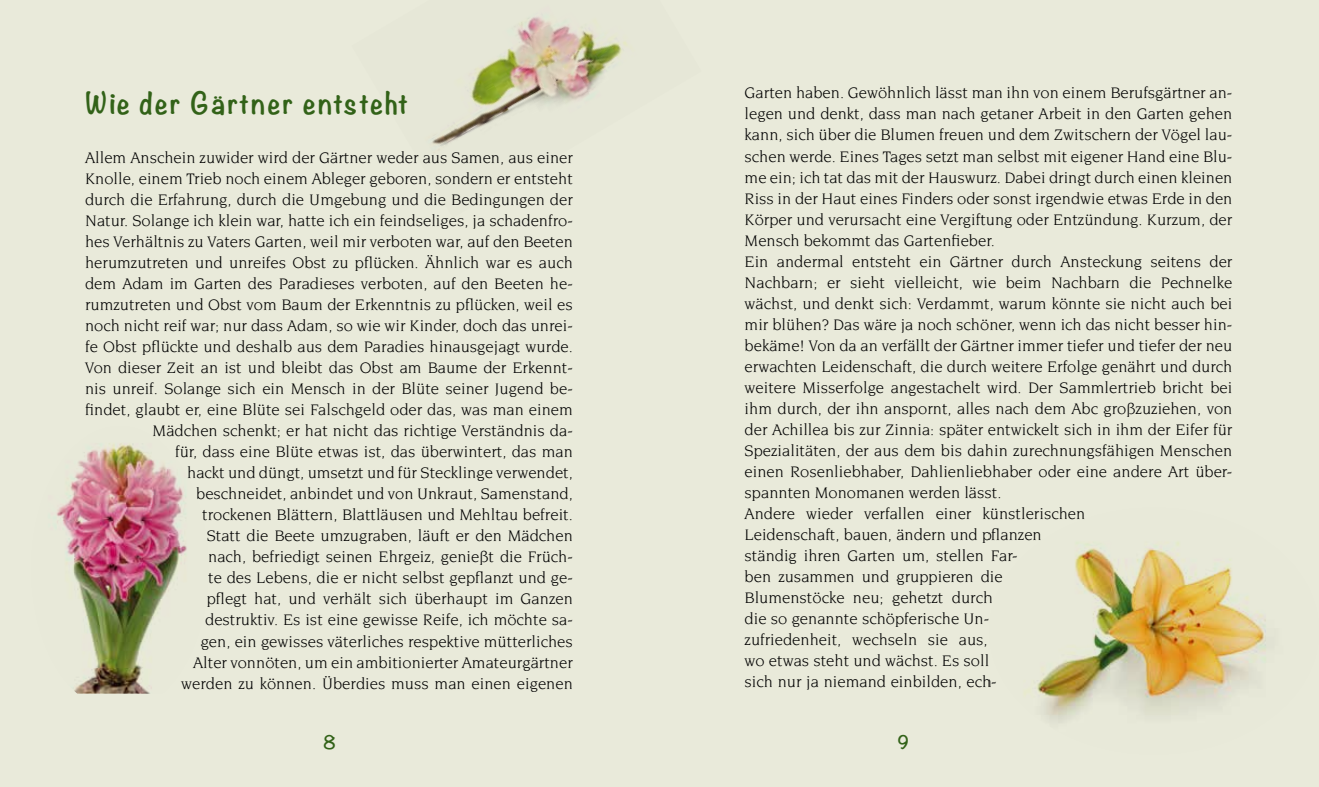
<style>
.page{position:relative;width:1319px;height:787px;background:#fff}
.page>*{position:absolute;margin:0;border:0;box-sizing:border-box;transform-origin:0 0}
.t1{font:700 27px "Noteworthy";letter-spacing:.075em;color:#326218}
.t2{font:16.5px/21px "Novarese";color:#000}
.t3{font:700 16.5px "Noteworthy";color:#326218}
</style>
<div class="page">
<div style="left:0;top:0;width:1318px;height:787px;background:#e9eada"></div>
<img style="left:432px;top:16px;width:196px;height:137px">
<img style="left:54px;top:443px;width:133px;height:250px">
<img style="left:1024px;top:542px;width:243px;height:181px">
<h1 class="t1" style="left:85px;top:79px;width:324px">Wie der Gärtner entsteht</h1>
<p class="t2" style="left:85px;top:147px;width:489px;text-align:right">Allem Anschein zuwider wird der Gärtner weder aus Samen, aus einer Knolle, einem Trieb noch einem Ableger geboren, sondern er entsteht durch die Erfahrung, durch die Umgebung und die Bedingungen der Natur. Solange ich klein war, hatte ich ein feindseliges, ja schadenfro&shy;hes Verhältnis zu Vaters Garten, weil mir verboten war, auf den Beeten herumzutreten und unreifes Obst zu pflücken. Ähnlich war es auch dem Adam im Garten des Paradieses verboten, auf den Beeten he&shy;rumzutreten und Obst vom Baum der Erkenntnis zu pflücken, weil es noch nicht reif war; nur dass Adam, so wie wir Kinder, doch das unrei&shy;fe Obst pflückte und deshalb aus dem Paradies hinausgejagt wurde.<br>Von dieser Zeit an ist und bleibt das Obst am Baume der Erkennt&shy;nis unreif. Solange sich ein Mensch in der Blüte seiner Jugend be&shy;findet, glaubt er, eine Blüte sei Falschgeld oder das, was man einem Mädchen schenkt; er hat nicht das richtige Verständnis da-<br>für, dass eine Blüte etwas ist, das überwintert, das man<br>hackt und düngt, umsetzt und für Stecklinge verwendet,<br>beschneidet, anbindet und von Unkraut, Samenstand,<br>trockenen Blättern, Blattläusen und Mehltau befreit.<br>Statt die Beete umzugraben, läuft er den Mädchen<br>nach, befriedigt seinen Ehrgeiz, genießt die Früch-<br>te des Lebens, die er nicht selbst gepflanzt und ge-<br>pflegt hat, und verhält sich überhaupt im Ganzen<br>destruktiv. Es ist eine gewisse Reife, ich möchte sa-<br>gen, ein gewisses väterliches respektive mütterliches<br>Alter vonnöten, um ein ambitionierter Amateurgärtner<br>werden zu können. Überdies muss man einen eigenen</p>
<p class="t2" style="left:744px;top:82px;width:489px">Garten haben. Gewöhnlich lässt man ihn von einem Berufsgärtner an&shy;legen und denkt, dass man nach getaner Arbeit in den Garten gehen kann, sich über die Blumen freuen und dem Zwitschern der Vögel lau&shy;schen werde. Eines Tages setzt man selbst mit eigener Hand eine Blu&shy;me ein; ich tat das mit der Hauswurz. Dabei dringt durch einen kleinen Riss in der Haut eines Finders oder sonst irgendwie etwas Erde in den Körper und verursacht eine Vergiftung oder Entzündung. Kurzum, der Mensch bekommt das Gartenfieber.<br>Ein andermal entsteht ein Gärtner durch Ansteckung seitens der Nachbarn; er sieht vielleicht, wie beim Nachbarn die Pechnelke wächst, und denkt sich: Verdammt, warum könnte sie nicht auch bei mir blühen? Das wäre ja noch schöner, wenn ich das nicht besser hin&shy;bekäme! Von da an verfällt der Gärtner immer tiefer und tiefer der neu erwachten Leidenschaft, die durch weitere Erfolge genährt und durch weitere Misserfolge angestachelt wird. Der Sammlertrieb bricht bei ihm durch, der ihn anspornt, alles nach dem Abc großzuziehen, von der Achillea bis zur Zinnia: später entwickelt sich in ihm der Eifer für Spezialitäten, der aus dem bis dahin zurechnungsfähigen Menschen einen Rosenliebhaber, Dahlienliebhaber oder eine andere Art über&shy;spannten Monomanen werden lässt.<br>Andere wieder verfallen einer künstlerischen<br>Leidenschaft, bauen, ändern und pflanzen<br>ständig ihren Garten um, stellen Far-<br>ben zusammen und gruppieren die<br>Blumenstöcke neu; gehetzt durch<br>die so genannte schöpferische Un-<br>zufriedenheit, wechseln sie aus,<br>wo etwas steht und wächst. Es soll<br>sich nur ja niemand einbilden, ech-</p>
<p class="t3" style="left:323px;top:728px;width:14px">8</p>
<p class="t3" style="left:897px;top:728px;width:13px">9</p>
</div>
